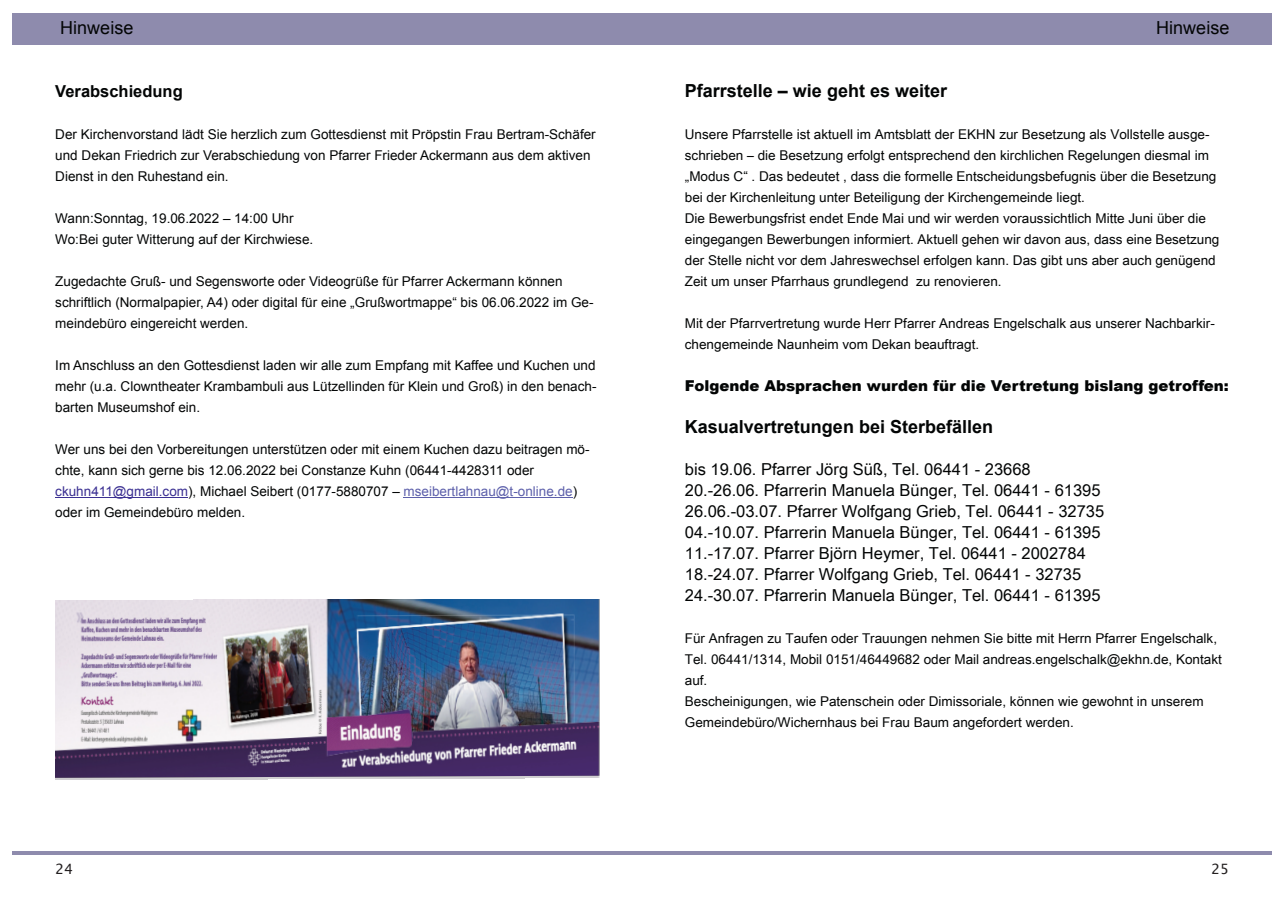
<style>
.page{position:relative;width:1285px;height:919px;background:#fff}
.page>*{position:absolute;margin:0;border:0;box-sizing:border-box;transform-origin:0 0}
.t1{font:700 18px "Arial";color:#030505}
.t2{font:18px "Arial";color:#030505}
.t3{font:16.5px/21px "Arial Unicode MS";color:#030505}
.t4{font:700 16.5px "Arial";color:#030505}
.t5{font:900 15px "Arial";color:#030505}
.t6{font:14.25px "Lucida Grande";color:#231f20}
.t7{font:13.5px/21px "Arial Unicode MS";color:#030505}
.t8{font:13.5px/21px "Arial";color:#030505}
.s1{color:#3a2f92}
.s2{color:#5d60ab}
</style>
<div class="page">
<div style="left:13px;top:13px;width:1258px;height:32px;background:#8e8bad"></div>
<hr style="left:13px;top:851px;width:1258px;height:3px;background:#8e8bad">
<hr style="left:55px;top:497px;width:133px;height:1px;background:#3a2f92">
<hr style="left:403px;top:497px;width:169px;height:1px;background:#5d60ab">
<img style="left:55px;top:599px;width:545px;height:180px">
<h1 class="t2" style="left:60px;top:21px;width:75px">Hinweise</h1>
<h1 class="t2" style="left:1156px;top:21px;width:75px">Hinweise</h1>
<p class="t4" style="left:55px;top:85px;width:129px">Verabschiedung</p>
<p class="t8" style="left:55px;top:125px;width:542px">Der Kirchenvorstand lädt Sie herzlich zum Gottesdienst mit Pröpstin Frau Bertram-Schäfer und Dekan Friedrich zur Verabschiedung von Pfarrer Frieder Ackermann aus dem aktiven<br>Dienst in den Ruhestand ein.</p>
<p class="t8" style="left:55px;top:209px;width:259px">Wann:Sonntag, 19.06.2022 – 14:00 Uhr<br>Wo:Bei guter Witterung auf der Kirchwiese.</p>
<p class="t8" style="left:55px;top:272px;width:540px">Zugedachte Gruß- und Segensworte oder Videogrüße für Pfarrer Ackermann können schriftlich (Normalpapier, A4) oder digital für eine „Grußwortmappe“ bis 06.06.2022 im Ge&shy;meindebüro eingereicht werden.</p>
<p class="t8" style="left:55px;top:356px;width:543px;text-align:justify">Im Anschluss an den Gottesdienst laden wir alle zum Empfang mit Kaffee und Kuchen und mehr (u.a. Clowntheater Krambambuli aus Lützellinden für Klein und Groß) in den benach&shy;barten Museumshof ein.</p>
<p class="t8" style="left:55px;top:440px;width:536px">Wer uns bei den Vorbereitungen unterstützen oder mit einem Kuchen dazu beitragen mö&shy;chte, kann sich gerne bis 12.06.2022 bei Constanze Kuhn (06441-4428311 oder <span class="s1">ckuhn411@gmail.com</span>), Michael Seibert (0177-5880707 – <span class="s2">mseibertlahnau@t-online.de</span>) oder im Gemeindebüro melden.</p>
<h1 class="t1" style="left:685px;top:84px;width:264px">Pfarrstelle – wie geht es weiter</h1>
<p class="t7" style="left:685px;top:125px;width:536px">Unsere Pfarrstelle ist aktuell im Amtsblatt der EKHN zur Besetzung als Vollstelle ausge‐ schrieben – die Besetzung erfolgt entsprechend den kirchlichen Regelungen diesmal im „Modus C“ . Das bedeutet , dass die formelle Entscheidungsbefugnis über die Besetzung bei der Kirchenleitung unter Beteiligung der Kirchengemeinde liegt.<br>Die Bewerbungsfrist endet Ende Mai und wir werden voraussichtlich Mitte Juni über die eingegangen Bewerbungen informiert. Aktuell gehen wir davon aus, dass eine Besetzung der Stelle nicht vor dem Jahreswechsel erfolgen kann. Das gibt uns aber auch genügend Zeit um unser Pfarrhaus grundlegend zu renovieren.</p>
<p class="t7" style="left:685px;top:314px;width:531px">Mit der Pfarrvertretung wurde Herr Pfarrer Andreas Engelschalk aus unserer Nachbarkir‐ chengemeinde Naunheim vom Dekan beauftragt.</p>
<p class="t5" style="left:685px;top:380px;width:545px">Folgende Absprachen wurden für die Vertretung bislang getroffen:</p>
<h1 class="t1" style="left:685px;top:420px;width:310px">Kasualvertretungen bei Sterbefällen</h1>
<p class="t3" style="left:685px;top:460px;width:421px">bis 19.06. Pfarrer Jörg Süß, Tel. 06441 - 23668<br>20.-26.06. Pfarrerin Manuela Bünger, Tel. 06441 - 61395<br>26.06.-03.07. Pfarrer Wolfgang Grieb, Tel. 06441 - 32735<br>04.-10.07. Pfarrerin Manuela Bünger, Tel. 06441 - 61395<br>11.-17.07. Pfarrer Björn Heymer, Tel. 06441 - 2002784<br>18.-24.07. Pfarrer Wolfgang Grieb, Tel. 06441 - 32735<br>24.-30.07. Pfarrerin Manuela Bünger, Tel. 06441 - 61395</p>
<p class="t7" style="left:685px;top:629px;width:538px">Für Anfragen zu Taufen oder Trauungen nehmen Sie bitte mit Herrn Pfarrer Engelschalk, Tel. 06441/1314, Mobil 0151/46449682 oder Mail andreas.engelschalk@ekhn.de, Kontakt auf.<br>Bescheinigungen, wie Patenschein oder Dimissoriale, können wie gewohnt in unserem Gemeindebüro/Wichernhaus bei Frau Baum angefordert werden.</p>
<p class="t6" style="left:55px;top:863px;width:20px">24</p>
<p class="t6" style="left:1211px;top:863px;width:20px">25</p>
</div>
